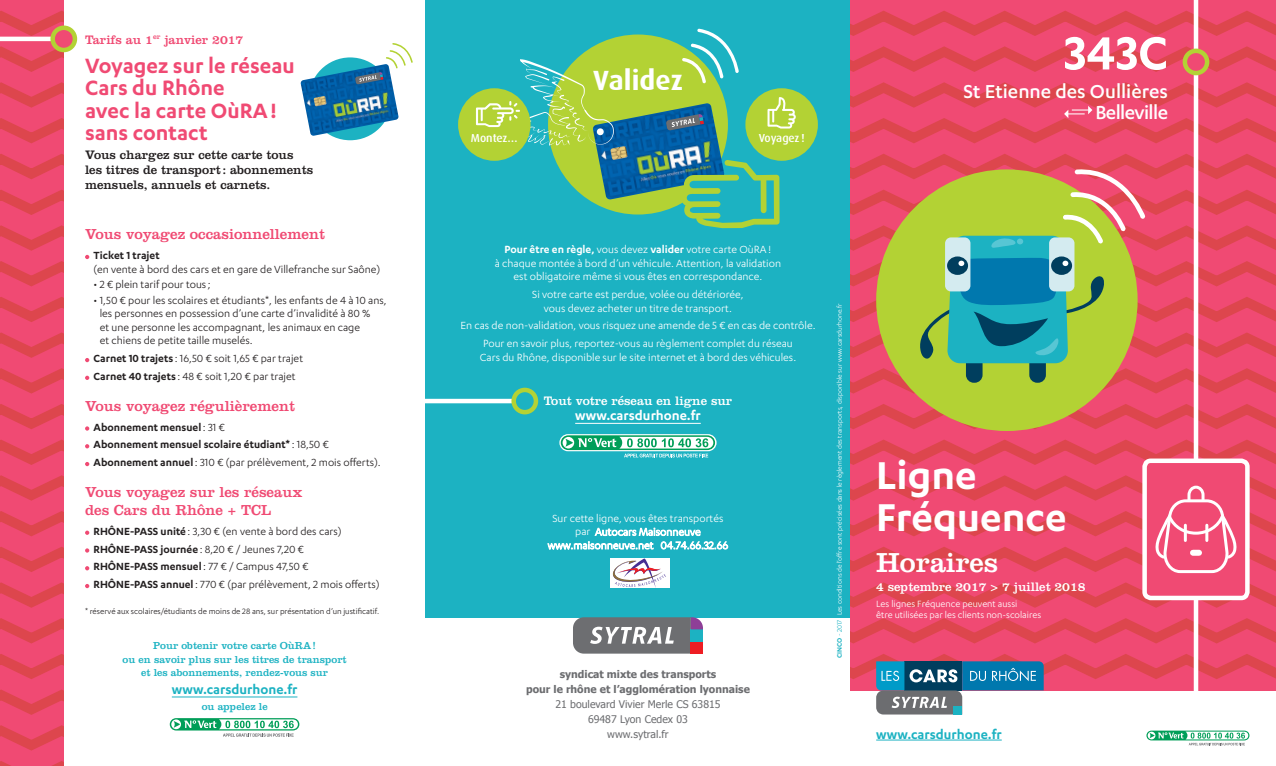
<style>
.page{position:relative;width:1276px;height:766px;background:#fff}
.page>*{position:absolute;margin:0;border:0;box-sizing:border-box;transform-origin:0 0}
.t1{font:600 54px "Karbon";color:#fff}
.t2{font:600 45px/42px "Karbon";color:#fff}
.t3{font:28.5px "Clarendon";color:#fff}
.t4{font:700 27.75px "Dax";color:#fff}
.t5{font:600 24px/22.5px "Karbon";color:#f04a73}
.t6{font:500 21.75px/20.7px "Karbon";color:#fff;text-align:right}
.t7{font:15px/18px "Clarendon";color:#f04a73}
.t8{font:600 15px "Karbon";color:#1cb2c2}
.t9{font:600 15px "Karbon";color:#fff}
.t10{font:12.75px/15px "Clarendon";color:#231f20}
.t11{font:12.75px "Clarendon";color:#fff}
.t12{font:12.75px "Clarendon";color:#f04a73}
.t13{font:12px/17.7px "Karbon";color:#231f20}
.t14{font:12px/13.5px "Karbon";color:#fff;text-align:center}
.t15{font:600 12px/17.7px "Karbon";color:#231f20}
.t16{font:500 11.55px "Dax";letter-spacing:-.01em;color:#fff}
.t17{font:10.5px/13.5px "Clarendon";color:#1cb2c2;text-align:center}
.t18{font:10.5px/11.2px "Karbon";color:#fff}
.t19{font:700 10.5px/15px "Tahoma";color:#6c6d70;text-align:center}
.t20{font:10.5px/15px "Tahoma";color:#6c6d70;text-align:center}
.t21{font:9px "Karbon";color:#231f20}
.t22{font:7.5px "Karbon";color:#fff}
.s1{font-weight:600}
.s2{font-weight:400}
.s3{font-weight:600;color:#1cb2c2}
.s4{color:#1cb2c2}
</style>
<div class="page">
<div style="left:425px;top:0;width:425px;height:617px;background:#1cb2c2"></div>
<svg style="left:1146px;top:730px;width:103px;height:15px"></svg>
<hr style="left:876px;top:739px;width:125px;height:1px;background:#1cb2c2">
<svg style="left:573px;top:617px;width:130px;height:36px;background:#828287"></svg>
<div style="left:548px;top:34px;width:180px;height:180px;background:#b3d234;border-radius:50%"></div>
<svg style="left:682px;top:29px;width:57px;height:54px"></svg>
<img style="left:596px;top:103px;width:128px;height:97px">
<svg style="left:666px;top:114px;width:38px;height:16px"></svg>
<img style="left:610px;top:146px;width:18px;height:14px">
<svg style="left:681px;top:160px;width:98px;height:68px"></svg>
<div style="left:458px;top:88px;width:72px;height:73px;background:#b3d234;border-radius:50%"></div>
<svg style="left:476px;top:59px;width:138px;height:86px"></svg>
<div style="left:745px;top:88px;width:73px;height:73px;background:#b3d234;border-radius:50%"></div>
<svg style="left:767px;top:97px;width:29px;height:31px"></svg>
<hr style="left:575px;top:423px;width:126px;height:1px;background:#fff">
<svg style="left:559px;top:434px;width:157px;height:17px"></svg>
<svg style="left:561px;top:435px;width:154px;height:22px"></svg>
<div style="left:356px;top:398px;width:174px;height:5px;background:#fff"></div>
<svg style="left:514px;top:390px;width:22px;height:22px"></svg>
<div style="left:511px;top:387px;width:27px;height:27px;border:4px solid #b3d234;border-radius:50%"></div>
<hr style="left:172px;top:696px;width:125px;height:1px;background:#1cb2c2">
<svg style="left:170px;top:718px;width:129px;height:18px"></svg>
<svg style="left:0;top:3px;width:64px;height:762px;background:#ea4867"></svg>
<svg style="left:85px;top:255px;width:4px;height:4px"></svg>
<svg style="left:85px;top:358px;width:4px;height:4px"></svg>
<svg style="left:85px;top:375px;width:4px;height:5px"></svg>
<svg style="left:85px;top:426px;width:4px;height:4px"></svg>
<svg style="left:85px;top:444px;width:4px;height:4px"></svg>
<svg style="left:85px;top:462px;width:4px;height:4px"></svg>
<svg style="left:85px;top:530px;width:4px;height:4px"></svg>
<svg style="left:85px;top:548px;width:4px;height:4px"></svg>
<svg style="left:85px;top:566px;width:4px;height:4px"></svg>
<svg style="left:85px;top:584px;width:4px;height:4px"></svg>
<div style="left:309px;top:57px;width:82px;height:83px;background:#1cb2c2;border-radius:50%"></div>
<img style="left:300px;top:64px;width:99px;height:72px">
<img style="left:313px;top:96px;width:14px;height:10px">
<svg style="left:355px;top:43px;width:58px;height:41px"></svg>
<hr style="left:0;top:37px;width:67px;height:4px;background:#fff">
<svg style="left:53px;top:28px;width:22px;height:22px"></svg>
<div style="left:50px;top:26px;width:27px;height:26px;border:4px solid #b3d234;border-radius:50%"></div>
<svg style="left:850px;top:3px;width:426px;height:711px;background:#d6676e"></svg>
<div style="left:610px;top:558px;width:59px;height:30px;background:#fff"></div>
<svg style="left:613px;top:558px;width:53px;height:30px"></svg>
<p class="t12" style="left:85px;top:32px;width:160px">Tarifs au 1<sup>er</sup> janvier 2017</p>
<h3 class="t5" style="left:85px;top:53px;width:211px">Voyagez sur le réseau<br>Cars du Rhône<br>avec la carte OùRA! sans contact</h3>
<p class="t10" style="left:85px;top:147px;width:229px">Vous chargez sur cette carte tous les titres de transport: abonnements mensuels, annuels et carnets.</p>
<p class="t7" style="left:85px;top:225px;width:241px">Vous voyagez occasionnellement</p>
<p class="t15" style="left:94px;top:246px;width:68px">Ticket 1 trajet</p>
<p class="t13" style="left:94px;top:260px;width:288px">(en vente à bord des cars et en gare de Villefranche sur Saône)</p>
<p class="t13" style="left:94px;top:275px;width:119px">• 2 € plein tarif pour tous;</p>
<p class="t13" style="left:100px;top:293px;width:288px;line-height:13.5px;text-indent:-6px">• 1,50 € pour les scolaires et étudiants*, les enfants de 4 à 10 ans, les personnes en possession d’une carte d’invalidité à 80 %<br>et une personne les accompagnant, les animaux en cage<br>et chiens de petite taille muselés.</p>
<p class="t13" style="left:94px;top:349px;width:211px"><span class="s1">Carnet 10 trajets</span> : 16,50 € soit 1,65 € par trajet<br><span class="s1">Carnet 40 trajets</span> : 48 € soit 1,20 € par trajet</p>
<p class="t7" style="left:85px;top:396px;width:211px">Vous voyagez régulièrement</p>
<p class="t15" style="left:94px;top:417px;width:289px">Abonnement mensuel <span class="s2">: 31 €<br></span>Abonnement mensuel scolaire étudiant*<span class="s2">: 18,50 €<br></span>Abonnement annuel <span class="s2">: 310 € (par prélèvement, 2 mois offerts).</span></p>
<p class="t7" style="left:85px;top:483px;width:219px">Vous voyagez sur les réseaux des Cars du Rhône + TCL</p>
<p class="t13" style="left:94px;top:522px;width:287px"><span class="s1">RHÔNE-PASS unité</span> : 3,30 € (en vente à bord des cars)<br><span class="s1">RHÔNE-PASS journée</span> : 8,20 € / Jeunes 7,20 €<br><span class="s1">RHÔNE-PASS mensuel</span>: 77 € / Campus 47,50 €<br><span class="s1">RHÔNE-PASS annuel</span>: 770 € (par prélèvement, 2 mois offerts)</p>
<p class="t21" style="left:85px;top:606px;width:296px">* réservé aux scolaires/étudiants de moins de 28 ans, sur présentation d’un justificatif.</p>
<p class="t17" style="left:123px;top:638px;width:225px">Pour obtenir votre carte OùRA!<br>ou en savoir plus sur les titres de transport et les abonnements, rendez-vous sur</p>
<p class="t8" style="left:172px;top:680px;width:127px">www.carsdurhone.fr</p>
<p class="t17" style="left:202px;top:699px;width:67px">ou appelez le</p>
<h3 class="t4" style="left:593px;top:65px;width:91px">Validez</h3>
<p class="t16" style="left:471px;top:131px;width:48px">Montez…</p>
<p class="t16" style="left:758px;top:131px;width:47px">Voyagez !</p>
<h1 class="t1" style="left:1064px;top:23px;width:106px">343C</h1>
<h3 class="t6" style="left:963px;top:80px;width:206px">St Etienne des Oullières<br>Belleville</h3>
<p class="t14" style="left:495px;top:242px;width:288px"><span class="s1">Pour être en règle,</span> vous devez <span class="s1">valider</span> votre carte OùRA!<br>à chaque montée à bord d’un véhicule. Attention, la validation est obligatoire même si vous êtes en correspondance.</p>
<p class="t14" style="left:532px;top:287px;width:213px">Si votre carte est perdue, volée ou détériorée, vous devez acheter un titre de transport.</p>
<p class="t14" style="left:460px;top:316px;width:357px;line-height:17.7px">En cas de non-validation, vous risquez une amende de 5 € en cas de contrôle.<br>Pour en savoir plus, reportez-vous au règlement complet du réseau</p>
<p class="t14" style="left:480px;top:350px;width:318px">Cars du Rhône, disponible sur le site internet et à bord des véhicules.</p>
<p class="t11" style="left:544px;top:393px;width:190px">Tout votre réseau en ligne sur</p>
<p class="t9" style="left:575px;top:407px;width:127px">www.carsdurhone.fr</p>
<p class="t14" style="left:548px;top:511px;width:182px">Sur cette ligne, vous êtes transportés par Autocars Maisonneuve www.maisonneuve.net 04.74.66.32.66</p>
<p class="t19" style="left:526px;top:666px;width:225px">syndicat mixte des transports<br>pour le rhône et l’agglomération lyonnaise</p>
<p class="t20" style="left:555px;top:696px;width:167px">21 boulevard Vivier Merle CS 63815<br>69487 Lyon Cedex 03<br>www.sytral.fr</p>
<p class="t22" style="left:835px;top:657px;width:356px;rotate:-90deg"><span class="s3">CINCO</span> <span class="s4">- 2017</span> Les conditions de l’offre sont précisées dans le règlement des transports, disponible sur www.carsdurhone.fr</p>
<h2 class="t2" style="left:876px;top:452px;width:192px">Ligne<br>Fréquence</h2>
<h3 class="t3" style="left:876px;top:545px;width:123px">Horaires</h3>
<p class="t11" style="left:876px;top:579px;width:211px">4 septembre 2017 &gt; 7 juillet 2018</p>
<p class="t18" style="left:876px;top:597px;width:166px">Les lignes Fréquence peuvent aussi<br>être utilisées par les clients non-scolaires</p>
<p class="t8" style="left:876px;top:725px;width:127px">www.carsdurhone.fr</p>
</div>
